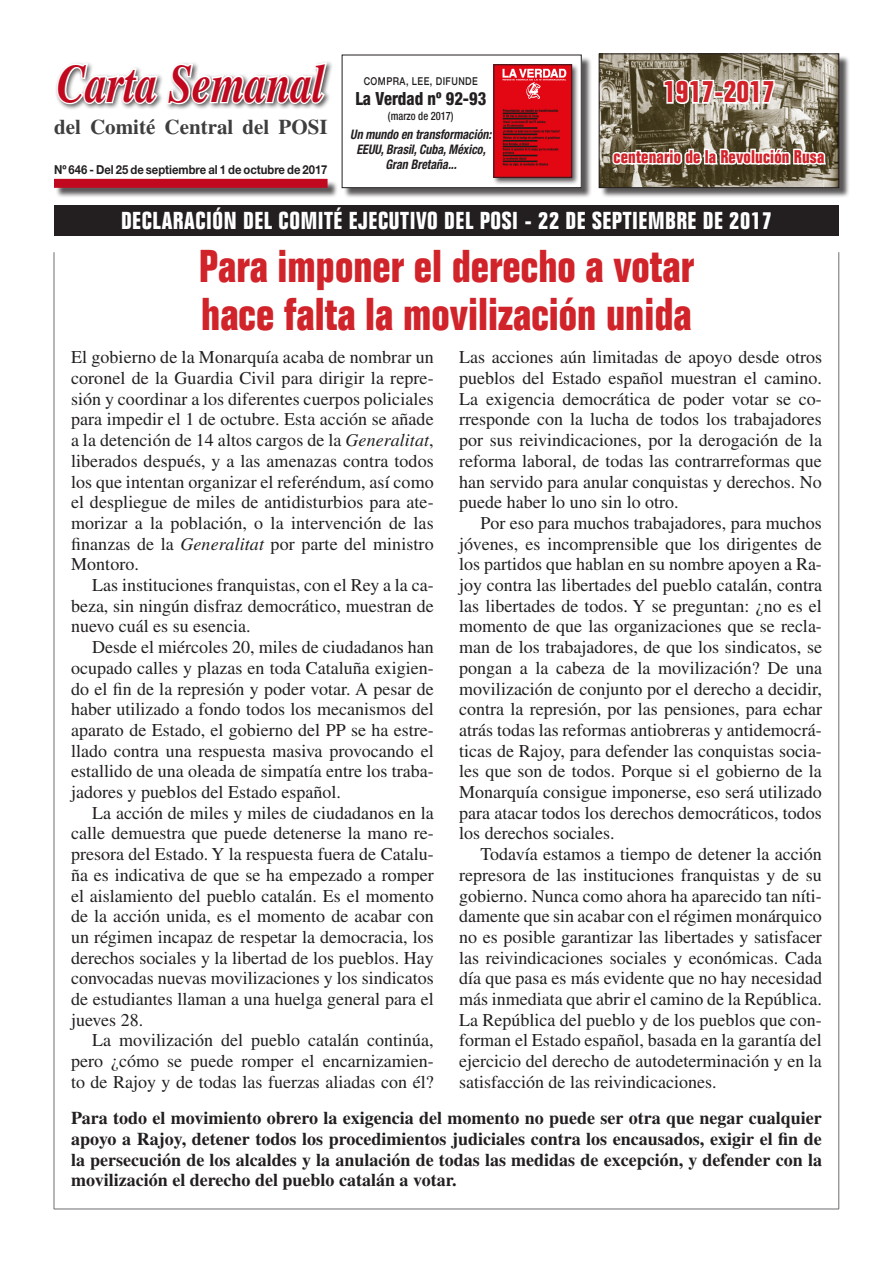
<style>
.page{position:relative;width:893px;height:1263px;background:#fff}
.page>*{position:absolute;margin:0;border:0;box-sizing:border-box;transform-origin:0 0}
.t1{font:italic 700 54px "Times LT Std";color:#c0081f;scale:.8 1}
.Título_cara_A{font:700 condensed 45px "Folio Std";color:#d1232a}
.Título_cara_A-2{font:700 condensed 30px "Folio Std";color:#d1232a}
.Título_cara_A-3{font:700 condensed 24px "Folio Std";letter-spacing:.025em;color:#fff}
.t2{font:700 21px "Times LT Std";color:#3e3e3f}
.t3{font:800 condensed 18.15px "Helvetica Neue LT Std";color:#231f20;scale:.91 1}
.t4{font:18px/20.7px "Times LT Std";color:#231f20;text-align:justify}
.t5{font:700 18px/20.7px "Times LT Std";color:#231f20;text-align:justify}
.Título_cara_A-4{font:700 condensed 18px "Folio Std";letter-spacing:.01em;color:#d1232a}
.t6{font:italic 700 condensed 13.2px/15px "Helvetica Neue LT Std";color:#231f20;text-align:center;scale:.91 1}
.t7{font:700 12.3px "Helvetica Neue LT Std";color:#231f20;scale:.91 1}
.t8{font:500 condensed 11.55px "Helvetica Neue LT Std";color:#231f20;scale:.91 1}
.t9{font:500 10.8px "Helvetica Neue";letter-spacing:.05em;color:#231f20;scale:.83 1}
.s1{font-style:italic}
</style>
<div class="page">
<div style="left:55px;top:60px;width:278px;height:51px;background:#231f20;opacity:.75"></div>
<svg style="left:55px;top:60px;width:274px;height:46px"></svg>
<div style="left:55px;top:180px;width:283px;height:18px;background:#231f20;opacity:.75"></div>
<div style="left:54px;top:179px;width:274px;height:9px;background:#c0081f"></div>
<div style="left:600px;top:55px;width:250px;height:144px;background:#231f20;opacity:.75"></div>
<img style="left:601px;top:56px;width:236px;height:130px">
<div style="left:599px;top:54px;width:240px;height:134px;border:1px solid #231f20"></div>
<div style="left:343px;top:56px;width:249px;height:142px;background:#231f20;opacity:.75"></div>
<div style="left:342px;top:55px;width:239px;height:133px;background:#fff"></div>
<div style="left:342px;top:55px;width:239px;height:133px;border:1px solid #231f20"></div>
<div style="left:492px;top:63px;width:87px;height:122px;background:#231f20;opacity:.75"></div>
<img style="left:496px;top:67px;width:74px;height:108px">
<div style="left:494px;top:65px;width:78px;height:112px;border:1px solid #231f20"></div>
<svg style="left:662px;top:78px;width:54px;height:28px"></svg>
<div style="left:714px;top:91px;width:10px;height:7px;border:3px solid #fff"></div>
<svg style="left:722px;top:78px;width:54px;height:28px"></svg>
<svg style="left:611px;top:141px;width:217px;height:58px"></svg>
<div style="left:54px;top:205px;width:785px;height:31px;background:#231f20"></div>
<hr style="left:54px;top:252px;width:1px;height:957px;background:#6c6d70">
<hr style="left:838px;top:252px;width:1px;height:957px;background:#6c6d70">
<hr style="left:54px;top:1209px;width:785px;height:1px;background:#6c6d70">
<p class="t1" style="left:57px;top:52px;width:336px">Carta Semanal</p>
<p class="t2" style="left:54px;top:114px;width:275px">del Comité Central del POSI</p>
<p class="t7" style="left:54px;top:162px;width:302px">Nº 646 - Del 25 de septiembre al 1 de octubre de 2017</p>
<p class="t9" style="left:364px;top:73px;width:139px">COMPRA, LEE, DIFUNDE</p>
<p class="t3" style="left:355px;top:87px;width:145px">La Verdad nº 92-93</p>
<p class="t8" style="left:388px;top:109px;width:74px">(marzo de 2017)</p>
<p class="t6" style="left:350px;top:127px;width:156px">Un mundo en transformación:<br>EEUU, Brasil, Cuba, México,<br>Gran Bretaña...</p>
<p class="Título_cara_A-2" style="left:663px;top:75px;width:113px">1917-2017</p>
<p class="Título_cara_A-4" style="left:613px;top:147px;width:212px">centenario de la Revolución Rusa</p>
<p class="Título_cara_A-3" style="left:121px;top:207px;width:652px">DECLARACIÓN DEL COMITÉ EJECUTIVO DEL POSI - 22 DE SEPTIEMBRE DE 2017</p>
<p class="Título_cara_A" style="left:199px;top:241px;width:497px">Para imponer el derecho a votar</p>
<p class="Título_cara_A" style="left:201px;top:289px;width:492px">hace falta la movilización unida</p>
<p class="t4" style="left:71px;top:347px;width:364px">El gobierno de la Monarquía acaba de nombrar un coronel de la Guardia Civil para dirigir la repre&shy;sión y coordinar a los diferentes cuerpos policiales para impedir el 1 de octubre. Esta acción se añade a la detención de 14 altos cargos de la <span class="s1">Generalitat</span>, liberados después, y a las amenazas contra todos los que intentan organizar el referéndum, así como el despliegue de miles de antidisturbios para ate&shy;morizar a la población, o la intervención de las finanzas de la <span class="s1">Generalitat</span> por parte del ministro Montoro.</p>
<p class="t4" style="left:71px;top:574px;width:364px;text-indent:21px">Las instituciones franquistas, con el Rey a la ca&shy;beza, sin ningún disfraz democrático, muestran de nuevo cuál es su esencia.</p>
<p class="t4" style="left:71px;top:637px;width:364px;text-indent:21px">Desde el miércoles 20, miles de ciudadanos han ocupado calles y plazas en toda Cataluña exigien&shy;do el fin de la represión y poder votar. A pesar de haber utilizado a fondo todos los mecanismos del aparato de Estado, el gobierno del PP se ha estre&shy;llado contra una respuesta masiva provocando el estallido de una oleada de simpatía entre los traba&shy;jadores y pueblos del Estado español.</p>
<p class="t4" style="left:71px;top:802px;width:364px;text-indent:21px">La acción de miles y miles de ciudadanos en la calle demuestra que puede detenerse la mano re&shy;presora del Estado. Y la respuesta fuera de Catalu&shy;ña es indicativa de que se ha empezado a romper el aislamiento del pueblo catalán. Es el momento de la acción unida, es el momento de acabar con un régimen incapaz de respetar la democracia, los derechos sociales y la libertad de los pueblos. Hay convocadas nuevas movilizaciones y los sindicatos de estudiantes llaman a una huelga general para el jueves 28.</p>
<p class="t4" style="left:71px;top:1030px;width:364px;text-indent:21px">La movilización del pueblo catalán continúa, pero ¿cómo se puede romper el encarnizamien&shy;to de Rajoy y de todas las fuerzas aliadas con él?</p>
<p class="t4" style="left:459px;top:347px;width:364px">Las acciones aún limitadas de apoyo desde otros pueblos del Estado español muestran el camino.<br>La exigencia democrática de poder votar se co&shy;rresponde con la lucha de todos los trabajadores por sus reivindicaciones, por la derogación de la reforma laboral, de todas las contrarreformas que han servido para anular conquistas y derechos. No puede haber lo uno sin lo otro.</p>
<p class="t4" style="left:459px;top:512px;width:364px;text-indent:21px">Por eso para muchos trabajadores, para muchos jóvenes, es incomprensible que los dirigentes de los partidos que hablan en su nombre apoyen a Ra&shy;joy contra las libertades del pueblo catalán, contra las libertades de todos. Y se preguntan: ¿no es el momento de que las organizaciones que se recla&shy;man de los trabajadores, de que los sindicatos, se pongan a la cabeza de la movilización? De una movilización de conjunto por el derecho a decidir, contra la represión, por las pensiones, para echar atrás todas las reformas antiobreras y antidemocrá&shy;ticas de Rajoy, para defender las conquistas socia&shy;les que son de todos. Porque si el gobierno de la Monarquía consigue imponerse, eso será utilizado para atacar todos los derechos democráticos, todos los derechos sociales.</p>
<p class="t4" style="left:459px;top:844px;width:364px;text-indent:21px">Todavía estamos a tiempo de detener la acción represora de las instituciones franquistas y de su gobierno. Nunca como ahora ha aparecido tan níti&shy;damente que sin acabar con el régimen monárquico no es posible garantizar las libertades y satisfacer las reivindicaciones sociales y económicas. Cada día que pasa es más evidente que no hay necesidad más inmediata que abrir el camino de la República.<br>La República del pueblo y de los pueblos que con&shy;forman el Estado español, basada en la garantía del ejercicio del derecho de autodeterminación y en la satisfacción de las reivindicaciones.</p>
<p class="t5" style="left:71px;top:1107px;width:752px">Para todo el movimiento obrero la exigencia del momento no puede ser otra que negar cualquier apoyo a Rajoy, detener todos los procedimientos judiciales contra los encausados, exigir el fin de la persecución de los alcaldes y la anulación de todas las medidas de excepción, y defender con la movilización el derecho del pueblo catalán a votar.</p>
</div>
